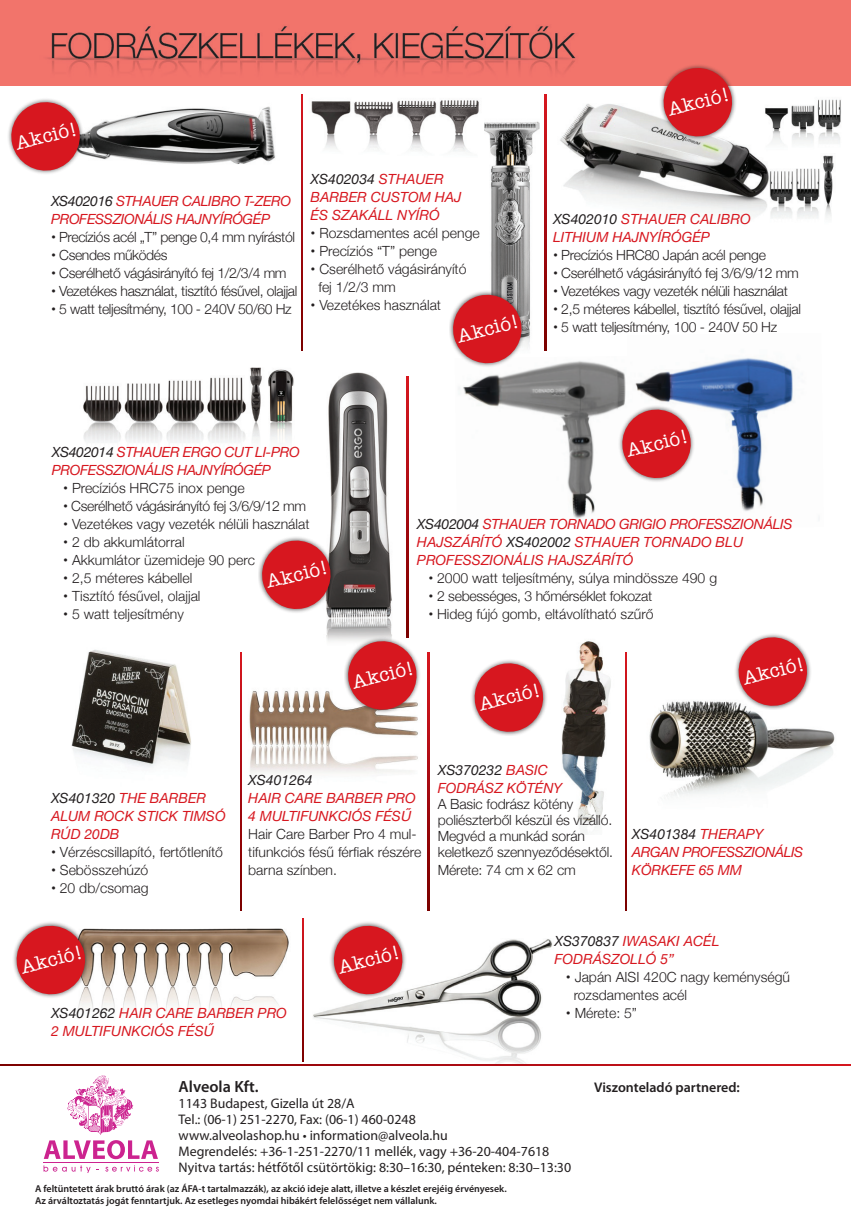
<style>
.page{position:relative;width:851px;height:1219px;background:#fff}
.page>*{position:absolute;margin:0;border:0;box-sizing:border-box;transform-origin:0 0}
.t1{font:20px "American Typewriter";color:#fff}
.t2{font:600 16.2px "Myriad Pro";color:#231f20}
.t3{font:300 14px/18px "Helvetica Neue";letter-spacing:-.01em;color:#231f20}
.t4{font:italic 14px/18px "Helvetica Neue";color:#d7171f}
.t5{font:14px/16px "Myriad Pro";color:#231f20}
.t6{font:italic 14px/18px "Helvetica Neue";letter-spacing:-.025em;color:#d7171f}
.t7{font:600 14px "Myriad Pro";color:#231f20}
.t8{font:italic 14px "Helvetica Neue";color:#231f20}
.t9{font:600 10px/12px "Myriad Pro";color:#231f20}
.s1{color:#231f20}
.s2{font-weight:400}
</style>
<div class="page">
<img style="left:249px;top:680px;width:181px;height:113px">
<img style="left:313px;top:939px;width:240px;height:125px">
<img style="left:635px;top:357px;width:158px;height:154px">
<img style="left:459px;top:361px;width:167px;height:158px">
<img style="left:326px;top:372px;width:66px;height:269px">
<img style="left:67px;top:85px;width:225px;height:79px">
<img style="left:560px;top:104px;width:209px;height:112px">
<img style="left:561px;top:641px;width:66px;height:194px">
<img style="left:71px;top:649px;width:120px;height:119px">
<svg style="left:407px;top:376px;width:1px;height:260px"></svg>
<svg style="left:240px;top:653px;width:2px;height:258px"></svg>
<svg style="left:302px;top:919px;width:1px;height:142px"></svg>
<svg style="left:625px;top:653px;width:1px;height:258px"></svg>
<svg style="left:428px;top:653px;width:1px;height:258px"></svg>
<hr style="left:544px;top:94px;width:2px;height:256px;background:#d4171e">
<img style="left:0;top:0;width:850px;height:85px">
<svg style="left:0;top:1064px;width:850px;height:2px;background:#a70a0f"></svg>
<svg style="left:44px;top:1165px;width:47px;height:8px"></svg>
<svg style="left:105px;top:1165px;width:54px;height:7px"></svg>
<hr style="left:43px;top:1162px;width:116px;height:1px;background:#cc238f">
<svg style="left:44px;top:1075px;width:114px;height:84px"></svg>
<svg style="left:301px;top:94px;width:2px;height:256px"></svg>
<img style="left:470px;top:112px;width:77px;height:263px">
<img style="left:311px;top:100px;width:172px;height:61px">
<img style="left:757px;top:99px;width:84px;height:54px">
<img style="left:769px;top:155px;width:65px;height:63px">
<img style="left:83px;top:367px;width:211px;height:76px">
<img style="left:649px;top:701px;width:186px;height:95px">
<img style="left:78px;top:928px;width:211px;height:84px">
<div style="left:734px;top:632px;width:77px;height:78px;background:#fff"></div>
<svg style="left:735px;top:634px;width:75px;height:75px"></svg>
<div style="left:659px;top:63px;width:77px;height:78px;background:#231f20;opacity:.75"></div>
<svg style="left:660px;top:64px;width:75px;height:76px;background:#d84a4e"></svg>
<div style="left:448px;top:290px;width:78px;height:78px;background:#231f20;opacity:.75"></div>
<svg style="left:449px;top:291px;width:76px;height:76px"></svg>
<svg style="left:471px;top:660px;width:75px;height:75px"></svg>
<div style="left:329px;top:921px;width:78px;height:78px;background:#231f20;opacity:.75"></div>
<svg style="left:330px;top:922px;width:76px;height:76px"></svg>
<div style="left:12px;top:921px;width:78px;height:78px;background:#231f20;opacity:.75"></div>
<svg style="left:13px;top:922px;width:76px;height:76px"></svg>
<div style="left:343px;top:636px;width:78px;height:78px;background:#231f20;opacity:.75"></div>
<svg style="left:344px;top:638px;width:76px;height:75px"></svg>
<div style="left:257px;top:536px;width:78px;height:77px;background:#231f20;opacity:.75"></div>
<svg style="left:258px;top:537px;width:76px;height:76px"></svg>
<div style="left:7px;top:97px;width:78px;height:78px;background:#231f20;opacity:.75"></div>
<svg style="left:8px;top:99px;width:75px;height:75px"></svg>
<div style="left:617px;top:405px;width:78px;height:77px;background:#fdfdfd"></div>
<svg style="left:618px;top:406px;width:76px;height:76px"></svg>
<h1 class="t1" style="left:12px;top:129px;width:65px;rotate:-14deg">Akció!</h1>
<p class="t6" style="left:51px;top:193px;width:241px"><span class="s1">XS402016</span> STHAUER CALIBRO T-ZERO<br>PROFESSZIONÁLIS HAJNYÍRÓGÉP</p>
<p class="t3" style="left:51px;top:227px;width:245px"><span class="s2">•</span> Precíziós acél „T” penge 0,4 mm nyírástól</p>
<p class="t3" style="left:51px;top:245px;width:118px"><span class="s2">•</span> Csendes működés</p>
<p class="t3" style="left:51px;top:263px;width:237px"><span class="s2">•</span> Cserélhető vágásirányító fej 1/2/3/4 mm</p>
<p class="t3" style="left:51px;top:281px;width:248px"><span class="s2">•</span> Vezetékes használat, tisztító fésűvel, olajjal</p>
<p class="t3" style="left:51px;top:299px;width:242px"><span class="s2">•</span> 5 watt teljesítmény, 100 - 240V 50/60 Hz</p>
<p class="t4" style="left:310px;top:171px;width:152px"><span class="s1">XS402034</span> STHAUER<br>BARBER CUSTOM HAJ<br>ÉS SZAKÁLL NYÍRÓ</p>
<p class="t3" style="left:310px;top:223px;width:171px"><span class="s2">•</span> Rozsdamentes acél penge</p>
<p class="t3" style="left:310px;top:241px;width:128px"><span class="s2">•</span> Precíziós “T” penge</p>
<p class="t3" style="left:318px;top:259px;width:150px;text-indent:-8px"><span class="s2">•</span> Cserélhető vágásirányító fej 1/2/3 mm</p>
<p class="t3" style="left:310px;top:295px;width:132px"><span class="s2">•</span> Vezetékes használat</p>
<h1 class="t1" style="left:454px;top:321px;width:65px;rotate:-14deg">Akció!</h1>
<h1 class="t1" style="left:664px;top:94px;width:65px;rotate:-14deg">Akció!</h1>
<p class="t4" style="left:553px;top:211px;width:199px"><span class="s1">XS402010</span> STHAUER CALIBRO<br>LITHIUM HAJNYÍRÓGÉP</p>
<p class="t3" style="left:553px;top:245px;width:214px"><span class="s2">•</span> Precíziós HRC80 Japán acél penge</p>
<p class="t3" style="left:553px;top:263px;width:247px"><span class="s2">•</span> Cserélhető vágásirányító fej 3/6/9/12 mm</p>
<p class="t3" style="left:553px;top:281px;width:236px"><span class="s2">•</span> Vezetékes vagy vezeték nélüli használat</p>
<p class="t3" style="left:553px;top:299px;width:249px"><span class="s2">•</span> 2,5 méteres kábellel, tisztító fésűvel, olajjal</p>
<p class="t3" style="left:553px;top:317px;width:226px"><span class="s2">•</span> 5 watt teljesítmény, 100 - 240V 50 Hz</p>
<p class="t6" style="left:52px;top:444px;width:249px"><span class="s1">XS402014</span> STHAUER ERGO CUT LI-PRO<br>PROFESSZIONÁLIS HAJNYÍRÓGÉP</p>
<p class="t3" style="left:63px;top:478px;width:183px"><span class="s2">•</span> Precíziós HRC75 inox penge</p>
<p class="t3" style="left:63px;top:496px;width:244px"><span class="s2">•</span> Cserélhető vágásirányító fej 3/6/9/12 mm</p>
<p class="t3" style="left:63px;top:514px;width:248px"><span class="s2">•</span> Vezetékes vagy vezeték nélüli használat</p>
<p class="t3" style="left:63px;top:532px;width:123px"><span class="s2">•</span> 2 db akkumlátorral</p>
<p class="t3" style="left:63px;top:550px;width:193px"><span class="s2">•</span> Akkumlátor üzemideje 90 perc</p>
<p class="t3" style="left:63px;top:568px;width:131px"><span class="s2">•</span> 2,5 méteres kábellel</p>
<p class="t3" style="left:63px;top:586px;width:139px"><span class="s2">•</span> Tisztító fésűvel, olajjal</p>
<p class="t3" style="left:63px;top:604px;width:122px"><span class="s2">•</span> 5 watt teljesítmény</p>
<h1 class="t1" style="left:263px;top:567px;width:65px;rotate:-14deg">Akció!</h1>
<h1 class="t1" style="left:623px;top:436px;width:65px;rotate:-14deg">Akció!</h1>
<p class="t4" style="left:417px;top:516px;width:377px"><span class="s1">XS402004</span> STHAUER TORNADO GRIGIO PROFESSZIONÁLIS<br>HAJSZÁRÍTÓ <span class="s1">XS402002</span> STHAUER TORNADO BLU<br>PROFESSZIONÁLIS HAJSZÁRÍTÓ</p>
<p class="t3" style="left:428px;top:568px;width:290px"><span class="s2">•</span> 2000 watt teljesítmény, súlya mindössze 490 g</p>
<p class="t3" style="left:428px;top:586px;width:225px"><span class="s2">•</span> 2 sebességes, 3 hőmérséklet fokozat</p>
<p class="t3" style="left:428px;top:604px;width:227px"><span class="s2">•</span> Hideg fújó gomb, eltávolítható szűrő</p>
<h1 class="t1" style="left:349px;top:668px;width:65px;rotate:-14deg">Akció!</h1>
<h1 class="t1" style="left:475px;top:690px;width:65px;rotate:-14deg">Akció!</h1>
<h1 class="t1" style="left:739px;top:664px;width:65px;rotate:-14deg">Akció!</h1>
<p class="t4" style="left:51px;top:789px;width:176px"><span class="s1">XS401320</span> THE BARBER<br>ALUM ROCK STICK TIMSÓ<br>RÚD 20DB</p>
<p class="t3" style="left:51px;top:842px;width:173px"><span class="s2">•</span> Vérzéscsillapító, fertőtlenítő</p>
<p class="t3" style="left:51px;top:860px;width:99px"><span class="s2">•</span> Sebösszehúzó</p>
<p class="t3" style="left:51px;top:878px;width:99px"><span class="s2">•</span> 20 db/csomag</p>
<p class="t8" style="left:248px;top:770px;width:66px">XS401264</p>
<p class="t4" style="left:248px;top:789px;width:169px">HAIR CARE BARBER PRO<br>4 MULTIFUNKCIÓS FÉSŰ</p>
<p class="t3" style="left:248px;top:824px;width:174px">Hair Care Barber Pro 4 mul&shy;tifunkciós fésű férfiak részére barna színben.</p>
<h1 class="t1" style="left:17px;top:952px;width:65px;rotate:-14deg">Akció!</h1>
<h1 class="t1" style="left:335px;top:952px;width:65px;rotate:-14deg">Akció!</h1>
<p class="t4" style="left:51px;top:1004px;width:237px"><span class="s1">XS401262</span> HAIR CARE BARBER PRO<br>2 MULTIFUNKCIÓS FÉSŰ</p>
<p class="t4" style="left:438px;top:761px;width:126px"><span class="s1">XS370232</span> BASIC<br>FODRÁSZ KÖTÉNY</p>
<p class="t3" style="left:438px;top:795px;width:177px;line-height:16px">A Basic fodrász kötény poliészterből készül és vízálló.<br>Megvéd a munkád során keletkező szennyeződésektől.</p>
<p class="t3" style="left:438px;top:860px;width:139px">Mérete: 74 cm x 62 cm</p>
<p class="t4" style="left:632px;top:825px;width:173px"><span class="s1">XS401384</span> THERAPY<br>ARGAN PROFESSZIONÁLIS<br>KÖRKEFE 65 MM</p>
<p class="t4" style="left:554px;top:932px;width:166px"><span class="s1">XS370837</span> IWASAKI ACÉL<br>FODRÁSZOLLÓ 5”</p>
<p class="t3" style="left:573px;top:967px;width:218px;text-indent:-8px"><span class="s2">•</span> Japán AISI 420C nagy keménységű rozsdamentes acél</p>
<p class="t3" style="left:566px;top:1003px;width:73px"><span class="s2">•</span> Mérete: 5”</p>
<p class="t2" style="left:179px;top:1076px;width:81px">Alveola Kft.</p>
<p class="t5" style="left:179px;top:1095px;width:394px">1143 Budapest, Gizella út 28/A<br>Tel.: (06-1) 251-2270, Fax: (06-1) 460-0248<br>www.alveolashop.hu • information@alveola.hu<br>Megrendelés: +36-1-251-2270/11 mellék, vagy +36-20-404-7618<br>Nyitva tartás: hétfőtől csütörtökig: 8:30–16:30, pénteken: 8:30–13:30</p>
<p class="t9" style="left:35px;top:1182px;width:473px">A feltüntetett árak bruttó árak (az ÁFA-t tartalmazzák), az akció ideje alatt, illetve a készlet erejéig érvényesek.<br>Az árváltoztatás jogát fenntartjuk. Az esetleges nyomdai hibákért felelősséget nem vállalunk.</p>
<p class="t7" style="left:594px;top:1078px;width:147px">Viszonteladó partnered:</p>
</div>
